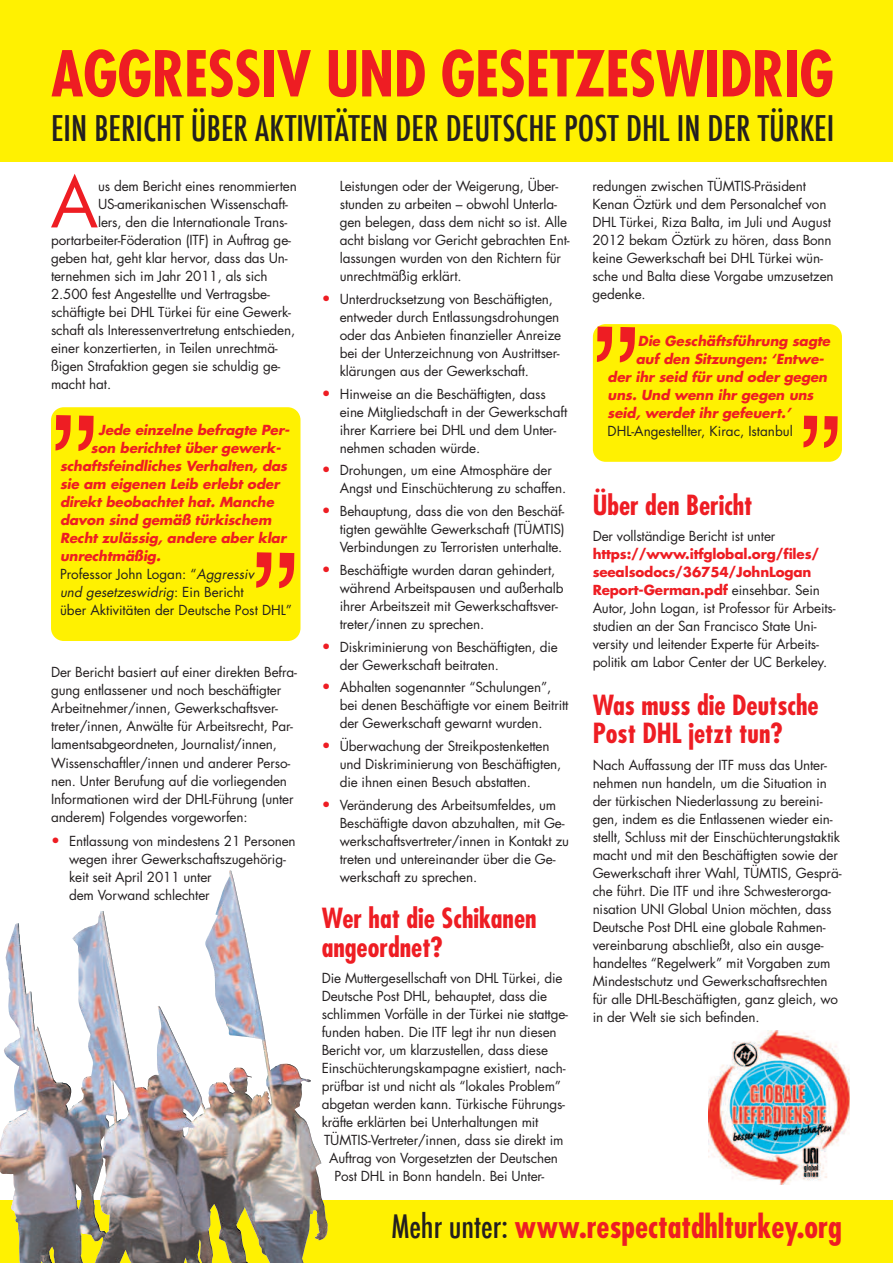
<style>
.page{position:relative;width:893px;height:1263px;background:#fff}
.page>*{position:absolute;margin:0;border:0;box-sizing:border-box;transform-origin:0 0}
.t1{font:68.1px "Futura";color:#ee1d23}
.t2{font:700 condensed 61.5px "Futura";letter-spacing:-.005em;color:#ee1d23}
.t3{font:500 condensed 34.5px "Futura";color:#231f20}
.t4{font:700 condensed 31.5px "Futura";color:#ee1d23}
.t5{font:700 condensed 27px/28.5px "Futura";color:#ee1d23}
.t6{font:13.5px/18px "Futura";letter-spacing:-.01em;color:#231f20}
.t7{font:italic 700 13.5px "Futura";letter-spacing:-.005em;color:#ee1d23}
.t8{font:italic 13.5px "Futura";letter-spacing:.005em;color:#231f20}
.s1{font-style:italic}
.s2{font-style:normal}
.s3{font-size:15px;color:#ee1d23}
.s4{font-weight:700;color:#ee1d23}
.s5{font-weight:500;color:#231f20}
</style>
<div class="page">
<div style="left:0;top:1200px;width:893px;height:63px;background:#fff101"></div>
<div style="left:0;top:0;width:893px;height:162px;background:#fff101"></div>
<img style="left:0;top:923px;width:266px;height:340px">
<div style="left:51px;top:407px;width:249px;height:234px;background:#fff101;border-radius:13px"></div>
<div style="left:593px;top:324px;width:249px;height:138px;background:#fff101;border-radius:13px"></div>
<svg style="left:803px;top:416px;width:35px;height:32px"></svg>
<svg style="left:256px;top:552px;width:38px;height:36px"></svg>
<img style="left:708px;top:1031px;width:142px;height:153px">
<svg style="left:55px;top:415px;width:39px;height:36px"></svg>
<svg style="left:597px;top:326px;width:38px;height:36px"></svg>
<h2 class="t2" style="left:51px;top:47px;width:784px">AGGRESSIV UND GESETZESWIDRIG</h2>
<h3 class="t3" style="left:51px;top:108px;width:785px">EIN BERICHT ÜBER AKTIVITÄTEN DER DEUTSCHE POST DHL IN DER TÜRKEI</h3>
<h1 class="t1" style="left:51px;top:171px;width:49px">A</h1>
<p class="t6" style="left:98px;top:179px;width:200px">us dem Bericht eines renommierten</p>
<p class="t6" style="left:98px;top:197px;width:191px">US-amerikanischen Wissenschaft-</p>
<p class="t6" style="left:98px;top:215px;width:191px">lers, den die Internationale Trans-</p>
<p class="t6" style="left:51px;top:233px;width:241px">portarbeiter-Föderation (ITF) in Auftrag ge-</p>
<p class="t6" style="left:51px;top:251px;width:238px">geben hat, geht klar hervor, dass das Un-</p>
<p class="t6" style="left:51px;top:269px;width:218px">ternehmen sich im Jahr 2011, als sich</p>
<p class="t6" style="left:51px;top:287px;width:220px">2.500 fest Angestellte und Vertragsbe-</p>
<p class="t6" style="left:51px;top:305px;width:242px">schäftigte bei DHL Türkei für eine Gewerk-</p>
<p class="t6" style="left:51px;top:323px;width:246px">schaft als Interessenvertretung entschieden,</p>
<p class="t6" style="left:51px;top:341px;width:228px">einer konzertierten, in Teilen unrechtmä-</p>
<p class="t6" style="left:51px;top:359px;width:231px">ßigen Strafaktion gegen sie schuldig ge-</p>
<p class="t6" style="left:51px;top:377px;width:62px">macht hat.</p>
<p class="t7" style="left:99px;top:424px;width:193px">Jede einzelne befragte Per-</p>
<p class="t7" style="left:91px;top:442px;width:191px">son berichtet über gewerk-</p>
<p class="t7" style="left:60px;top:460px;width:229px">schaftsfeindliches Verhalten, das</p>
<p class="t7" style="left:60px;top:478px;width:221px">sie am eigenen Leib erlebt oder</p>
<p class="t7" style="left:60px;top:496px;width:216px">direkt beobachtet hat. Manche</p>
<p class="t7" style="left:60px;top:514px;width:213px">davon sind gemäß türkischem</p>
<p class="t7" style="left:60px;top:532px;width:228px">Recht zulässig, andere aber klar</p>
<p class="t7" style="left:60px;top:550px;width:102px">unrechtmäßig.</p>
<p class="t6" style="left:60px;top:566px;width:196px">Professor John Logan: “<span class="s1">Aggressiv</span></p>
<p class="t8" style="left:60px;top:586px;width:185px">und gesetzeswidrig<span class="s2">: Ein Bericht</span></p>
<p class="t6" style="left:60px;top:602px;width:234px">über Aktivitäten der Deutsche Post DHL”</p>
<p class="t6" style="left:51px;top:665px;width:248px">Der Bericht basiert auf einer direkten Befra&shy;gung entlassener und noch beschäftigter Arbeitnehmer/innen, Gewerkschaftsver&shy;treter/innen, Anwälte für Arbeitsrecht, Par&shy;lamentsabgeordneten, Journalist/innen, Wissenschaftler/innen und anderer Perso&shy;nen. Unter Berufung auf die vorliegenden Informationen wird der DHL-Führung (unter anderem) Folgendes vorgeworfen:</p>
<p class="t6" style="left:69px;top:833px;width:228px;text-indent:-18px"><span class="s3">•</span> Entlassung von mindestens 21 Personen wegen ihrer Gewerkschaftszugehörig&shy;keit seit April 2011 unter<br>dem Vorwand schlechter</p>
<p class="t6" style="left:340px;top:179px;width:231px">Leistungen oder der Weigerung, Über&shy;stunden zu arbeiten – obwohl Unterla&shy;gen belegen, dass dem nicht so ist. Alle acht bislang vor Gericht gebrachten Ent&shy;lassungen wurden von den Richtern für unrechtmäßig erklärt.</p>
<p class="t6" style="left:340px;top:291px;width:223px;text-indent:-18px"><span class="s3">•</span> Unterdrucksetzung von Beschäftigten, entweder durch Entlassungsdrohungen oder das Anbieten finanzieller Anreize bei der Unterzeichnung von Austrittser&shy;klärungen aus der Gewerkschaft.</p>
<p class="t6" style="left:340px;top:386px;width:229px;text-indent:-18px"><span class="s3">•</span> Hinweise an die Beschäftigten, dass eine Mitgliedschaft in der Gewerkschaft ihrer Karriere bei DHL und dem Unter&shy;nehmen schaden würde.</p>
<p class="t6" style="left:340px;top:463px;width:228px;text-indent:-18px"><span class="s3">•</span> Drohungen, um eine Atmosphäre der<br>Angst und Einschüchterung zu schaffen.</p>
<p class="t6" style="left:340px;top:503px;width:227px;text-align:justify;text-indent:-18px"><span class="s3">•</span> Behauptung, dass die von den Beschäf&shy;tigten gewählte Gewerkschaft (TÜMTIS)<br>Verbindungen zu Terroristen unterhalte.</p>
<p class="t6" style="left:340px;top:562px;width:225px;text-indent:-18px"><span class="s3">•</span> Beschäftigte wurden daran gehindert, während Arbeitspausen und außerhalb ihrer Arbeitszeit mit Gewerkschaftsver&shy;treter/innen zu sprechen.</p>
<p class="t6" style="left:340px;top:639px;width:220px;text-indent:-18px"><span class="s3">•</span> Diskriminierung von Beschäftigten, die der Gewerkschaft beitraten.</p>
<p class="t6" style="left:340px;top:679px;width:230px;text-indent:-18px"><span class="s3">•</span> Abhalten sogenannter “Schulungen”, bei denen Beschäftigte vor einem Beitritt der Gewerkschaft gewarnt wurden.</p>
<p class="t6" style="left:340px;top:738px;width:223px;text-indent:-18px"><span class="s3">•</span> Überwachung der Streikpostenketten und Diskriminierung von Beschäftigten, die ihnen einen Besuch abstatten.</p>
<p class="t6" style="left:340px;top:797px;width:231px;text-indent:-18px"><span class="s3">•</span> Veränderung des Arbeitsumfeldes, um Beschäftigte davon abzuhalten, mit Ge&shy;werkschaftsvertreter/innen in Kontakt zu treten und untereinander über die Ge&shy;werkschaft zu sprechen.</p>
<h3 class="t5" style="left:322px;top:906px;width:216px">Wer hat die Schikanen angeordnet?</h3>
<p class="t6" style="left:322px;top:970px;width:242px">Die Muttergesellschaft von DHL Türkei, die</p>
<p class="t6" style="left:322px;top:988px;width:227px">Deutsche Post DHL, behauptet, dass die</p>
<p class="t6" style="left:322px;top:1006px;width:248px">schlimmen Vorfälle in der Türkei nie stattge-</p>
<p class="t6" style="left:322px;top:1024px;width:236px">funden haben. Die ITF legt ihr nun diesen</p>
<p class="t6" style="left:322px;top:1042px;width:228px">Bericht vor, um klarzustellen, dass diese</p>
<p class="t6" style="left:322px;top:1060px;width:245px">Einschüchterungskampagne existiert, nach-</p>
<p class="t6" style="left:322px;top:1078px;width:241px">prüfbar ist und nicht als “lokales Problem”</p>
<p class="t6" style="left:322px;top:1096px;width:245px">abgetan werden kann. Türkische Führungs-</p>
<p class="t6" style="left:322px;top:1114px;width:218px">kräfte erklärten bei Unterhaltungen mit</p>
<p class="t6" style="left:324px;top:1132px;width:241px">TÜMTIS-Vertreter/innen, dass sie direkt im</p>
<p class="t6" style="left:329px;top:1150px;width:230px">Auftrag von Vorgesetzten der Deutschen</p>
<p class="t6" style="left:334px;top:1168px;width:211px">Post DHL in Bonn handeln. Bei Unter-</p>
<p class="t6" style="left:592px;top:179px;width:243px">redungen zwischen TÜMTIS-Präsident Kenan Öztürk und dem Personalchef von DHL Türkei, Riza Balta, im Juli und August 2012 bekam Öztürk zu hören, dass Bonn keine Gewerkschaft bei DHL Türkei wün&shy;sche und Balta diese Vorgabe umzusetzen gedenke.</p>
<p class="t7" style="left:638px;top:334px;width:194px">Die Geschäftsführung sagte</p>
<p class="t7" style="left:636px;top:352px;width:190px">auf den Sitzungen: ‘Entwe-</p>
<p class="t7" style="left:608px;top:370px;width:221px">der ihr seid für und oder gegen</p>
<p class="t7" style="left:608px;top:388px;width:207px">uns. Und wenn ihr gegen uns</p>
<p class="t7" style="left:608px;top:406px;width:185px">seid, werdet ihr gefeuert.’</p>
<p class="t6" style="left:608px;top:423px;width:187px">DHL-Angestellter, Kirac, Istanbul</p>
<h3 class="t5" style="left:593px;top:493px;width:161px">Über den Bericht</h3>
<p class="t6" style="left:593px;top:528px;width:184px">Der vollständige Bericht ist unter</p>
<p class="t6" style="left:593px;top:546px;width:244px"><span class="s4">https://www.itfglobal.org/files/ seealsodocs/36754/JohnLogan Report-German.pdf</span> einsehbar. Sein Autor, John Logan, ist Professor für Arbeits&shy;studien an der San Francisco State Uni&shy;versity und leitender Experte für Arbeits&shy;politik am Labor Center der UC Berkeley.</p>
<h3 class="t5" style="left:593px;top:693px;width:228px">Was muss die Deutsche<br>Post DHL jetzt tun?</h3>
<p class="t6" style="left:593px;top:757px;width:250px">Nach Auffassung der ITF muss das Unter&shy;nehmen nun handeln, um die Situation in der türkischen Niederlassung zu bereini&shy;gen, indem es die Entlassenen wieder ein&shy;stellt, Schluss mit der Einschüchterungstaktik macht und mit den Beschäftigten sowie der Gewerkschaft ihrer Wahl, TÜMTIS, Gesprä&shy;che führt. Die ITF und ihre Schwesterorga&shy;nisation UNI Global Union möchten, dass Deutsche Post DHL eine globale Rahmen&shy;vereinbarung abschließt, also ein ausge&shy;handeltes “Regelwerk” mit Vorgaben zum Mindestschutz und Gewerkschaftsrechten für alle DHL-Beschäftigten, ganz gleich, wo in der Welt sie sich befinden.</p>
<h3 class="t4" style="left:391px;top:1213px;width:452px"><span class="s5">MEHR UNTER:</span> www.respectatdhlturkey.org</h3>
</div>
